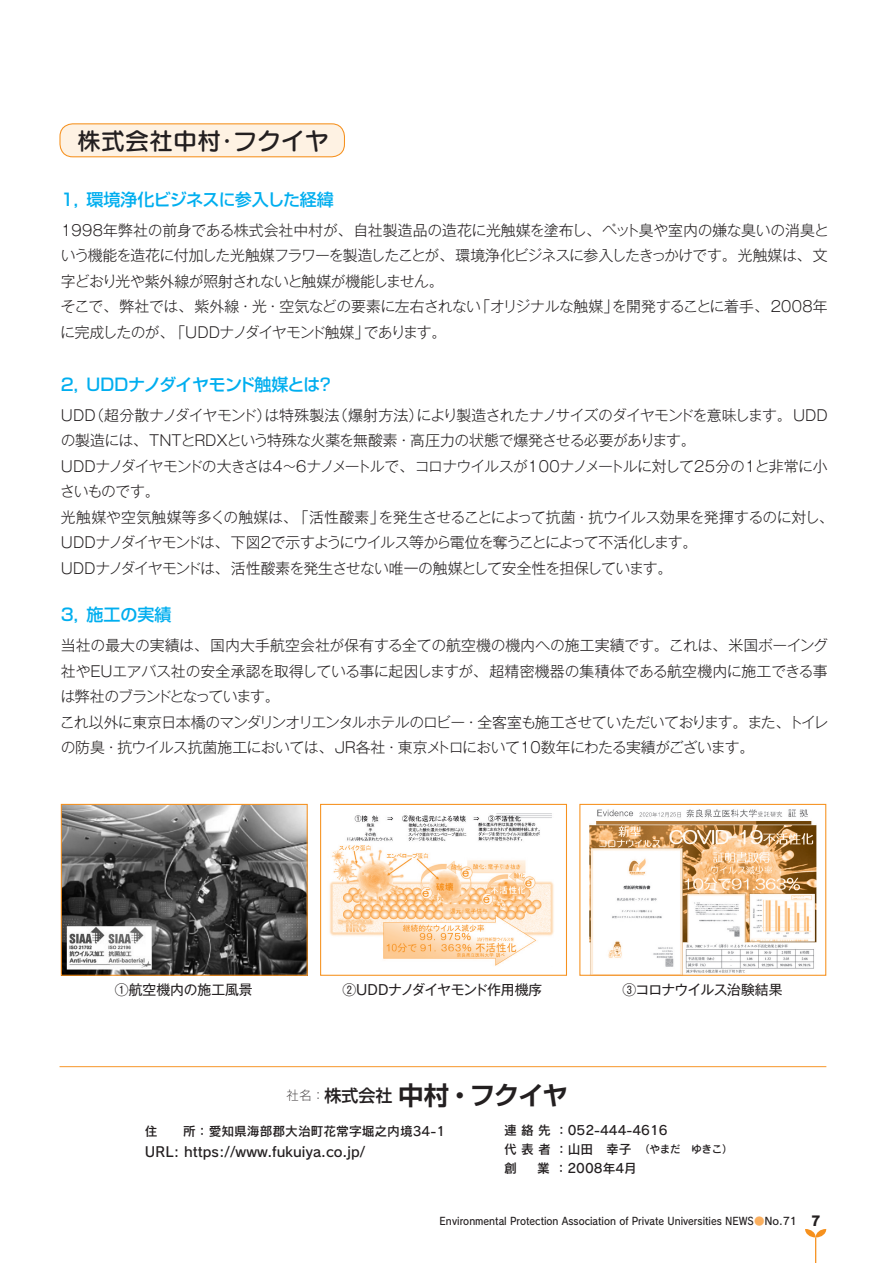
<style>
.page{position:relative;width:893px;height:1263px;background:#fff}
.page>*{position:absolute;margin:0;border:0;box-sizing:border-box;transform-origin:0 0}
.t1{font:700 25.5px "Shin Go Pro De";letter-spacing:-.05em;color:#231f20}
.t2{font:24px "Seurat Pro DB";color:#231f20}
.t3{font:500 16.95px "Shin Go Pro";letter-spacing:-.035em;color:#00aeef}
.t4{font:500 16.95px "Shin Go Pro";color:#231f20}
.t5{font:300 14.85px/25.5px "Gothic MB101 Pro";letter-spacing:-.035em;color:#231f20}
.t6{font:300 14.85px/25.5px "Gothic MB101 Pro";letter-spacing:-.06em;color:#231f20}
.t7{font:300 14.85px "Gothic MB101 Pro";letter-spacing:-.015em;color:#231f20}
.t8{font:300 14.85px "Gothic MB101 Pro";letter-spacing:-.01em;color:#231f20}
.t9{font:300 14.85px "Gothic MB101 Pro";letter-spacing:-.075em;color:#231f20}
.t10{font:300 14.85px "Gothic MB101 Pro";letter-spacing:-.055em;color:#231f20}
.t11{font:300 14.85px "Gothic MB101 Pro";letter-spacing:-.11em;color:#231f20}
.t12{font:300 14.85px "Gothic MB101 Pro";letter-spacing:-.085em;color:#231f20}
.t13{font:300 14.85px "Gothic MB101 Pro";letter-spacing:-.08em;color:#231f20}
.t14{font:300 14.85px "Gothic MB101 Pro";letter-spacing:-.12em;color:#231f20}
.t15{font:13.8px "Rodin Pro DB";color:#231f20}
.t16{font:13.8px "Gothic MB101 Pro";letter-spacing:-.01em;color:#231f20}
.t17{font:13.8px "Gothic MB101 Pro";letter-spacing:-.035em;color:#231f20}
.t18{font:13.5px "Rodin Pro EB";color:#231f20}
.t19{font:12.75px/19.2px "Rodin Pro DB";color:#231f20}
.t20{font:12.75px "Rodin Pro L";color:#231f20}
.t21{font:10.65px "Rodin Pro DB";letter-spacing:-.035em;color:#231f20}
.t22{font:10.5px "Rodin Pro DB";color:#231f20;scale:.9 1}
.s1{font-size:10.65px}
.s2{color:#faaf5f}
</style>
<div class="page">
<svg style="left:805px;top:1229px;width:21px;height:34px"></svg>
<div style="left:60px;top:124px;width:284px;height:33px;background:#fef2e3;border-radius:13px"></div>
<div style="left:59px;top:123px;width:286px;height:34px;border:1px solid #f6911e;border-radius:13px"></div>
<img style="left:63px;top:806px;width:243px;height:168px">
<div style="left:61px;top:804px;width:247px;height:172px;border:1px solid #f6911e"></div>
<img style="left:329px;top:815px;width:225px;height:151px">
<div style="left:320px;top:804px;width:247px;height:172px;border:1px solid #f6911e"></div>
<img style="left:589px;top:809px;width:227px;height:165px">
<div style="left:579px;top:804px;width:247px;height:172px;border:1px solid #f6911e"></div>
<hr style="left:60px;top:1066px;width:766px;height:1px;background:#f79728">
<h2 class="t2" style="left:77px;top:125px;width:145px">株式会社中村</h2>
<h2 class="t2" style="left:233px;top:125px;width:97px">フクイヤ</h2>
<h2 class="t2" style="left:215px;top:125px;width:25px">・</h2>
<p class="t3" style="left:87px;top:185px;width:249px">環境浄化ビジネスに参入した経緯</p>
<p class="t3" style="left:59px;top:185px;width:33px">１，</p>
<p class="t7" style="left:59px;top:218px;width:772px">１９９８年弊社の前身である株式会社中村が、自社製造品の造花に光触媒を塗布し、ペット臭や室内の嫌な臭いの消臭と</p>
<p class="t6" style="left:61px;top:241px;width:768px">いう機能を造花に付加した光触媒フラワーを製造したことが、環境浄化ビジネスに参入したきっかけです。光触媒は、文</p>
<p class="t5" style="left:61px;top:266px;width:384px">字どおり光や紫外線が照射されないと触媒が機能しません。</p>
<p class="t11" style="left:612px;top:294px;width:217px">を開発することに着手、２００８年</p>
<p class="t5" style="left:476px;top:292px;width:144px">「オリジナルな触媒」</p>
<p class="t5" style="left:364px;top:292px;width:119px;text-indent:-303px">そこで、弊社では、紫外線・光・空気などの要素に左右されないであります。</p>
<p class="t5" style="left:60px;top:317px;width:311px">に完成したのが、「UDDナノダイヤモンド触媒」</p>
<p class="t3" style="left:317px;top:370px;width:19px">?</p>
<p class="t3" style="left:87px;top:370px;width:235px">UDDナノダイヤモンド触媒とは</p>
<p class="t3" style="left:59px;top:370px;width:33px">２，</p>
<p class="t9" style="left:416px;top:403px;width:413px">により製造されたナノサイズのダイヤモンドを意味します。UDD</p>
<p class="t10" style="left:89px;top:403px;width:184px">（超分散ナノダイヤモンド）</p>
<p class="t5" style="left:333px;top:400px;width:92px">（爆射方法）</p>
<p class="t5" style="left:264px;top:400px;width:77px">は特殊製法</p>
<p class="t5" style="left:61px;top:400px;width:637px">UDD<br>の製造には、TNTとRDXという特殊な火薬を無酸素・高圧力の状態で爆発させる必要があります。</p>
<p class="t6" style="left:60px;top:451px;width:214px">UDDナノダイヤモンドの大きさはさいものです。</p>
<p class="t14" style="left:560px;top:454px;width:187px">ナノメートルに対して２５分の</p>
<p class="t12" style="left:306px;top:454px;width:223px">ナノメートルで、コロナウイルスが</p>
<p class="t5" style="left:755px;top:451px;width:75px">と非常に小</p>
<p class="t5" style="left:294px;top:451px;width:16px">６</p>
<p class="t5" style="left:526px;top:451px;width:38px">１００</p>
<p class="t5" style="left:270px;top:451px;width:16px">４</p>
<p class="t5" style="left:743px;top:451px;width:16px">１</p>
<p class="t5" style="left:282px;top:451px;width:16px">～</p>
<p class="t5" style="left:271px;top:502px;width:428px;text-indent:-210px">光触媒や空気触媒等多くの触媒は、「活性酸素」<br>で示すようにウイルス等から電位を奪うことによって不活化します。</p>
<p class="t5" style="left:378px;top:502px;width:457px">を発生させることによって抗菌・抗ウイルス効果を発揮するのに対し、</p>
<p class="t6" style="left:60px;top:528px;width:614px">UDDナノダイヤモンドは、下図２<br>ＵＤＤナノダイヤモンドは、活性酸素を発生させない唯一の触媒として安全性を担保しています。</p>
<p class="t3" style="left:87px;top:601px;width:87px">施工の実績</p>
<p class="t3" style="left:59px;top:601px;width:33px">３，</p>
<p class="t8" style="left:61px;top:633px;width:769px">当社の最大の実績は、国内大手航空会社が保有する全ての航空機の機内への施工実績です。これは、米国ボーイング</p>
<p class="t7" style="left:61px;top:659px;width:768px">社やEUエアバス社の安全承認を取得している事に起因しますが、超精密機器の集積体である航空機内に施工できる事</p>
<p class="t13" style="left:60px;top:684px;width:221px">は弊社のブランドとなっています。</p>
<p class="t5" style="left:60px;top:707px;width:770px">これ以外に東京日本橋のマンダリンオリエンタルホテルのロビー・全客室も施工させていただいております。また、トイレ</p>
<p class="t10" style="left:518px;top:735px;width:238px">１０数年にわたる実績がございます。</p>
<p class="t5" style="left:61px;top:733px;width:461px">の防臭・抗ウイルス抗菌施工においては、JR各社・東京メトロにおいて</p>
<p class="t16" style="left:115px;top:978px;width:139px">①航空機内の施工風景</p>
<p class="t16" style="left:342px;top:978px;width:201px">②UDDナノダイヤモンド作用機序</p>
<h1 class="t1" style="left:398px;top:1074px;width:171px">中村・フクイヤ</h1>
<p class="t4" style="left:325px;top:1081px;width:70px">株式会社</p>
<p class="t20" style="left:286px;top:1087px;width:40px">社名：</p>
<p class="t17" style="left:623px;top:978px;width:161px">③コロナウイルス治験結果</p>
<p class="t19" style="left:145px;top:1121px;width:302px">住　　所：愛知県海部郡大治町花常字堀之内境34-1</p>
<p class="t15" style="left:145px;top:1142px;width:222px">URL: https://www.fukuiya.co.jp/</p>
<p class="t19" style="left:504px;top:1119px;width:165px">連絡先：052-444-4616</p>
<p class="t21" style="left:650px;top:1142px;width:85px">やまだ　ゆきこ(</p>
<p class="t19" style="left:504px;top:1139px;width:147px">代表者：山田　幸子　<span class="s1">（</span>創　業：2008年4月</p>
<p class="t22" style="left:440px;top:1214px;width:399px">Environmental Protection Association of Private Universities NEWS<span class="s2">●</span>No.71</p>
<p class="t18" style="left:811px;top:1212px;width:11px">7</p>
</div>
